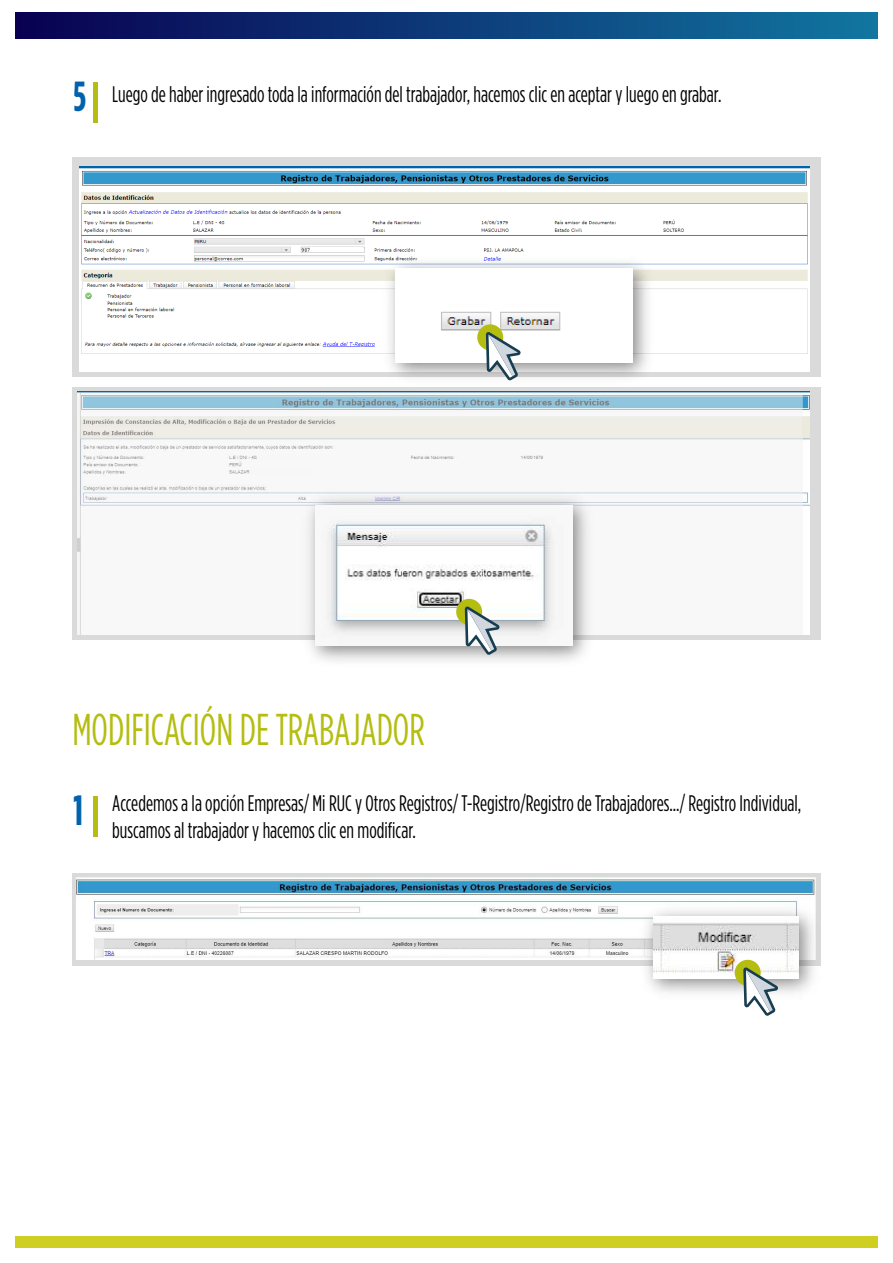
<style>
.page{position:relative;width:893px;height:1263px;background:#fff}
.page>*{position:absolute;margin:0;border:0;box-sizing:border-box;transform-origin:0 0}
.t1{font:44.55px "Gotham Condensed";color:#b4bd10;scale:.9 1}
.t2{font:700 42px "Gotham Condensed";color:#0062ac;scale:.9 1}
.t3{font:22.5px/27px "Gotham Condensed";color:#000;scale:.9 1}
</style>
<div class="page">
<div style="left:15px;top:1236px;width:863px;height:12px;background:#cecf20"></div>
<div style="left:15px;top:12px;width:863px;height:27px;background:linear-gradient(to right,#090052,#1176a0)"></div>
<div style="left:72px;top:158px;width:749px;height:219px;background:#dadada"></div>
<div style="left:72px;top:388px;width:749px;height:252px;background:#dadada"></div>
<div style="left:72px;top:873px;width:749px;height:92px;background:#dadada"></div>
<div style="left:93px;top:82px;width:5px;height:41px;background:#b4bd10"></div>
<div style="left:93px;top:796px;width:5px;height:41px;background:#b4bd10"></div>
<img style="left:79px;top:166px;width:731px;height:205px">
<img style="left:78px;top:391px;width:732px;height:243px">
<div style="left:525px;top:246px;width:209px;height:8px;background:#fff"></div>
<div style="left:215px;top:226px;width:64px;height:6px;background:#fff"></div>
<hr style="left:311px;top:247px;width:52px;height:4px;background:#fff">
<div style="left:225px;top:220px;width:64px;height:6px;background:#fff"></div>
<img style="left:377px;top:250px;width:283px;height:138px">
<img style="left:396px;top:269px;width:237px;height:94px">
<div style="left:477px;top:324px;width:26px;height:26px;background:#b4bd10;border-radius:50%"></div>
<svg style="left:486px;top:332px;width:35px;height:49px"></svg>
<img style="left:297px;top:487px;width:302px;height:174px">
<img style="left:315px;top:505px;width:257px;height:141px">
<div style="left:456px;top:599px;width:26px;height:26px;background:#b4bd10;border-radius:50%"></div>
<svg style="left:465px;top:606px;width:35px;height:49px"></svg>
<div style="left:250px;top:468px;width:64px;height:6px;background:#f7f7f7"></div>
<div style="left:257px;top:454px;width:65px;height:6px;background:#f7f7f7"></div>
<img style="left:76px;top:878px;width:739px;height:82px">
<img style="left:635px;top:898px;width:186px;height:95px">
<img style="left:653px;top:917px;width:146px;height:62px">
<div style="left:735px;top:960px;width:26px;height:26px;background:#b4bd10;border-radius:50%"></div>
<svg style="left:743px;top:967px;width:35px;height:49px"></svg>
<h2 class="t2" style="left:73px;top:73px;width:15px">5</h2>
<p class="t3" style="left:112px;top:81px;width:678px">Luego de haber ingresado toda la información del trabajador, hacemos clic en aceptar y luego en grabar.</p>
<h1 class="t1" style="left:72px;top:705px;width:393px">MODIFICACIÓN DE TRABAJADOR</h1>
<h2 class="t2" style="left:73px;top:787px;width:12px">1</h2>
<p class="t3" style="left:112px;top:789px;width:767px">Accedemos a la opción Empresas/ Mi RUC y Otros Registros/ T-Registro/Registro de Trabajadores.../ Registro Individual, buscamos al trabajador y hacemos clic en modificar.</p>
</div>
